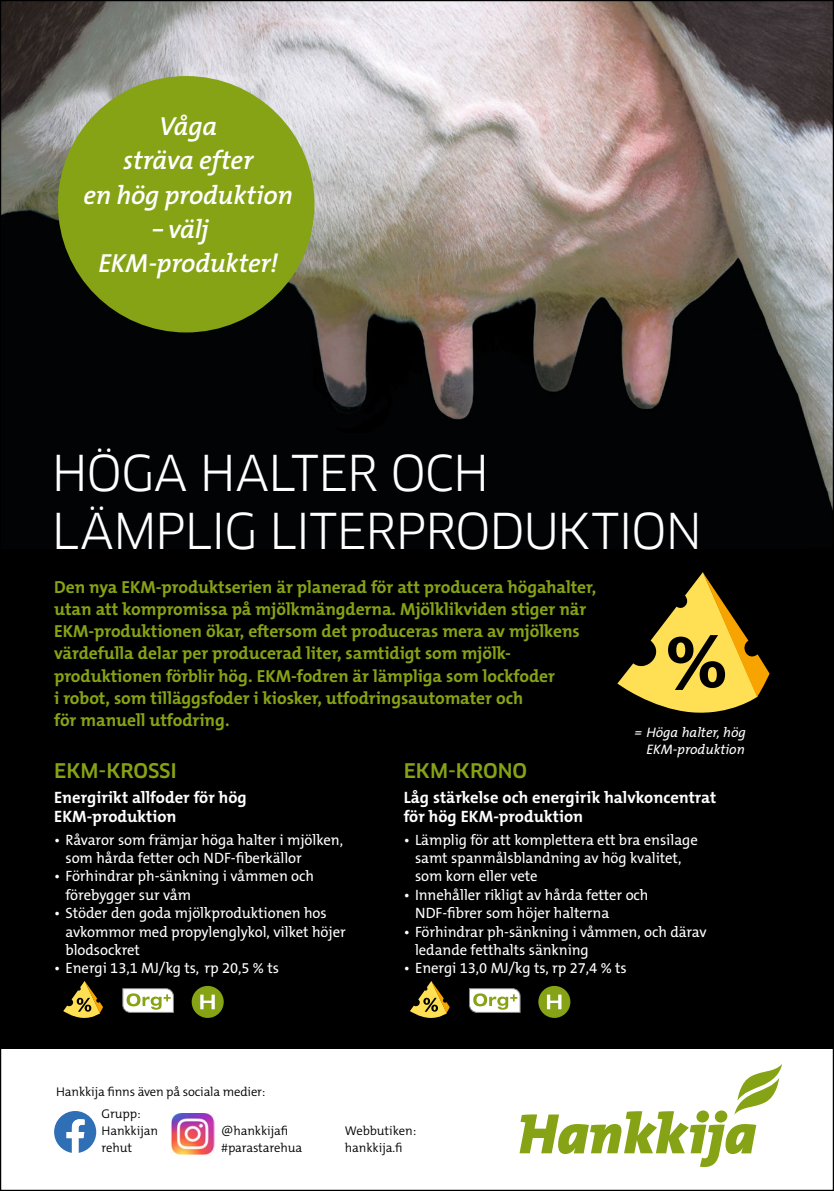
<style>
.page{position:relative;width:834px;height:1191px;background:#fff}
.page>*{position:absolute;margin:0;border:0;box-sizing:border-box;transform-origin:0 0}
.t1{font:48.3px/57.9px "Clan OT";letter-spacing:-.03em;color:#fff}
.t2{font:italic 600 26.25px/34.1px "The Mix B W6";letter-spacing:-.01em;color:#fff;text-align:center}
.t3{font:italic 600 26.25px/34.1px "The Mix B W6";letter-spacing:-.01em;color:#fff;text-align:center;scale:.7 1}
.t4{font:500 19.78px "Clan OT";color:#86a315}
.t5{font:700 17.5px/22.2px "The Mix B W7";letter-spacing:-.005em;color:#86a315}
.t6{font:700 16.45px/19.8px "The Mix B W7";color:#fff}
.t7{font:15.05px/18.4px "The Mix B W5 Plain";letter-spacing:-.005em;color:#fff}
.t8{font:italic 13.83px/17.2px "The Mix B W5 Plain";color:#fff;text-align:right}
.t9{font:300 12.78px/17px "The Mix B W4";letter-spacing:-.01em;color:#000}
</style>
<div class="page">
<div style="left:0;top:197px;width:833px;height:852px;background:#000"></div>
<img style="left:2px;top:2px;width:829px;height:502px">
<svg style="left:519px;top:1064px;width:263px;height:103px"></svg>
<svg style="left:617px;top:572px;width:152px;height:141px"></svg>
<svg style="left:122px;top:988px;width:52px;height:25px"></svg>
<div style="left:192px;top:986px;width:32px;height:32px;background:#86a315;border-radius:50%"></div>
<svg style="left:200px;top:994px;width:15px;height:15px"></svg>
<svg style="left:63px;top:981px;width:40px;height:37px"></svg>
<svg style="left:469px;top:988px;width:52px;height:25px"></svg>
<div style="left:538px;top:986px;width:32px;height:32px;background:#86a315;border-radius:50%"></div>
<svg style="left:547px;top:994px;width:14px;height:15px"></svg>
<svg style="left:410px;top:981px;width:39px;height:37px"></svg>
<div style="left:58px;top:76px;width:256px;height:256px;background:#86a315;border-radius:50%"></div>
<img style="left:171px;top:1113px;width:43px;height:42px">
<svg style="left:54px;top:1111px;width:42px;height:42px"></svg>
<h2 class="t2" style="left:83px;top:110px;width:211px">Våga<br>sträva efter<br>en hög produktion</h2>
<h2 class="t3" style="left:98px;top:212px;width:258px">– välj<br>EKM-produkter!</h2>
<h1 class="t1" style="left:51px;top:444px;width:652px">HÖGA HALTER OCH<br>LÄMPLIG LITERPRODUKTION</h1>
<p class="t5" style="left:54px;top:575px;width:543px">Den nya EKM-produktserien är planerad för att producera högahalter, utan att kompromissa på mjölkmängderna. Mjölklikviden stiger när EKM-produktionen ökar, eftersom det produceras mera av mjölkens värdefulla delar per producerad liter, samtidigt som mjölk&shy;produktionen förblir hög. EKM-fodren är lämpliga som lockfoder<br>i robot, som tilläggsfoder i kiosker, utfodringsautomater och<br>för manuell utfodring.</p>
<p class="t8" style="left:634px;top:724px;width:113px">= Höga halter, hög<br>EKM-produktion</p>
<h3 class="t4" style="left:54px;top:759px;width:124px">EKM-KROSSI</h3>
<p class="t6" style="left:54px;top:787px;width:194px">Energirikt allfoder för hög<br>EKM-produktion</p>
<p class="t7" style="left:65px;top:830px;width:279px;text-indent:-11px">• Råvaror som främjar höga halter i mjölken, som hårda fetter och NDF-fiberkällor</p>
<p class="t7" style="left:65px;top:867px;width:250px;text-indent:-11px">• Förhindrar ph-sänkning i våmmen och förebygger sur våm</p>
<p class="t7" style="left:65px;top:904px;width:282px;text-indent:-11px">• Stöder den goda mjölkproduktionen hos avkommor med propylenglykol, vilket höjer blodsockret</p>
<p class="t7" style="left:54px;top:959px;width:226px">• Energi 13,1 MJ/kg ts, rp 20,5 % ts</p>
<h3 class="t4" style="left:403px;top:759px;width:125px">EKM-KRONO</h3>
<p class="t6" style="left:403px;top:787px;width:314px">Låg stärkelse och energirik halvkoncentrat för hög EKM-produktion</p>
<p class="t7" style="left:415px;top:830px;width:284px;text-indent:-11px">• Lämplig för att komplettera ett bra ensilage samt spanmålsblandning av hög kvalitet, som korn eller vete</p>
<p class="t7" style="left:415px;top:885px;width:235px;text-indent:-11px">• Innehåller rikligt av hårda fetter och<br>NDF-fibrer som höjer halterna</p>
<p class="t7" style="left:415px;top:922px;width:293px;text-indent:-11px">• Förhindrar ph-sänkning i våmmen, och därav ledande fetthalts sänkning</p>
<p class="t7" style="left:403px;top:959px;width:224px">• Energi 13,0 MJ/kg ts, rp 27,4 % ts</p>
<p class="t9" style="left:56px;top:1083px;width:211px">Hankkija finns även på sociala medier:</p>
<p class="t9" style="left:221px;top:1122px;width:82px">@hankkijafi #parastarehua</p>
<p class="t9" style="left:102px;top:1105px;width:58px">Grupp:<br>Hankkijan rehut</p>
<p class="t9" style="left:345px;top:1122px;width:73px">Webbutiken: hankkija.fi</p>
</div>
